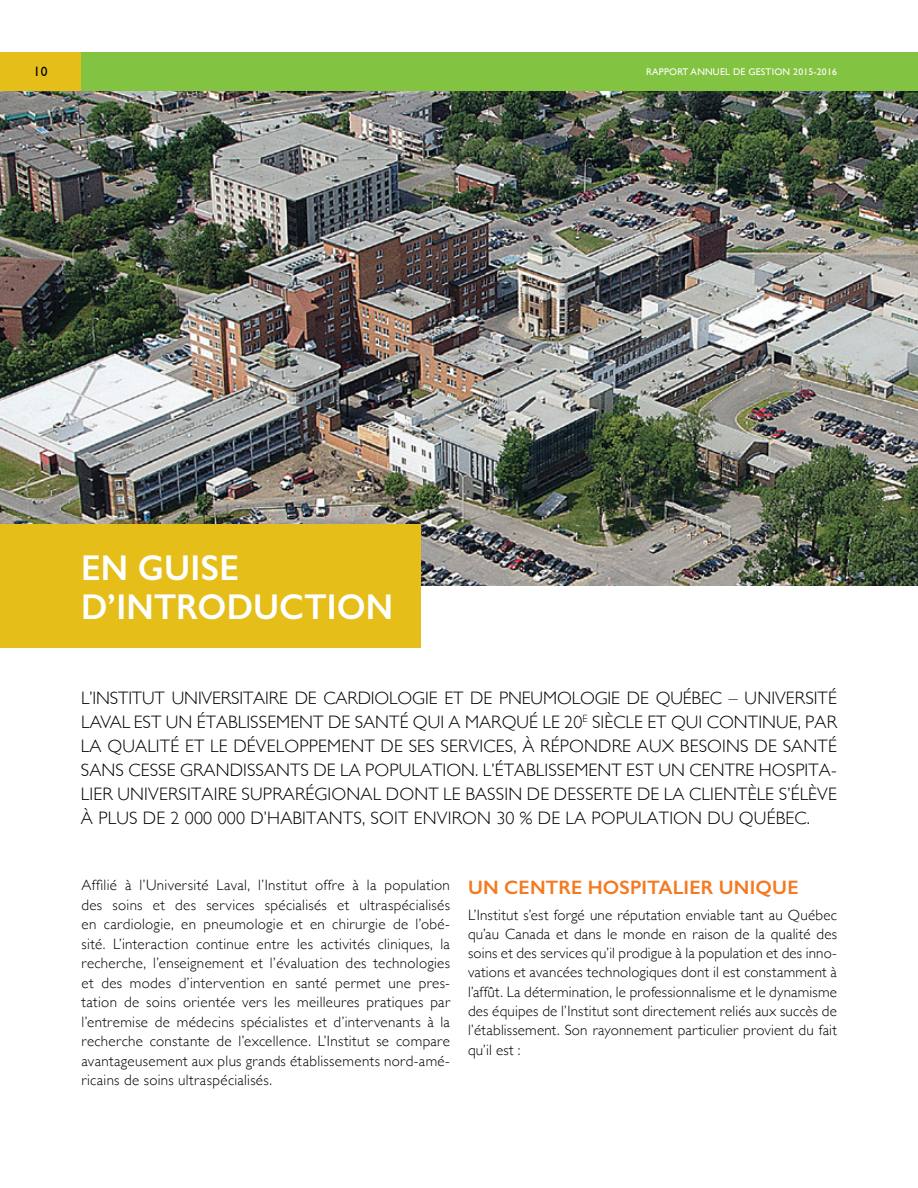
<style>
.page{position:relative;width:918px;height:1188px;background:#fff}
.page>*{position:absolute;margin:0;border:0;box-sizing:border-box;transform-origin:0 0}
.t1{font:600 36px/39px "Gill Sans";letter-spacing:.005em;color:#fff;scale:.95 1}
.t2{font:600 19.5px "Gill Sans";letter-spacing:.005em;color:#f47920}
.t3{font:300 18px/24px "Gill Sans";letter-spacing:.01em;color:#000;text-align:justify}
.t4{font:300 15px/19.5px "Gill Sans";letter-spacing:.02em;color:#000;text-align:justify}
.t5{font:13.5px "Gill Sans";color:#000}
.t6{font:9.75px "Gill Sans";letter-spacing:.02em;color:#fff}
</style>
<div class="page">
<img style="left:0;top:91px;width:918px;height:495px">
<div style="left:81px;top:52px;width:837px;height:39px;background:#82c341"></div>
<div style="left:0;top:52px;width:81px;height:39px;background:#e6be19"></div>
<div style="left:0;top:524px;width:420px;height:124px;background:#e6be19"></div>
<p class="t5" style="left:33px;top:64px;width:16px">10</p>
<p class="t6" style="left:646px;top:66px;width:192px">RAPPORT ANNUEL DE GESTION 2015-2016</p>
<h1 class="t1" style="left:81px;top:548px;width:330px">EN GUISE<br>D’INTRODUCTION</h1>
<p class="t3" style="left:81px;top:685px;width:758px">L’INSTITUT UNIVERSITAIRE DE CARDIOLOGIE ET DE PNEUMOLOGIE DE QUÉBEC – UNIVERSITÉ LAVAL EST UN ÉTABLISSEMENT DE SANTÉ QUI A MARQUÉ LE 20<sup>E</sup> SIÈCLE ET QUI CONTINUE, PAR LA QUALITÉ ET LE DÉVELOPPEMENT DE SES SERVICES, À RÉPONDRE AUX BESOINS DE SANTÉ SANS CESSE GRANDISSANTS DE LA POPULATION. L’ÉTABLISSEMENT EST UN CENTRE HOSPITA-LIER UNIVERSITAIRE SUPRARÉGIONAL DONT LE BASSIN DE DESSERTE DE LA CLIENTÈLE S’ÉLÈVE À PLUS DE 2 000 000 D’HABITANTS, SOIT ENVIRON 30 % DE LA POPULATION DU QUÉBEC.</p>
<p class="t4" style="left:81px;top:875px;width:370px">Affilié à l’Université Laval, l’Institut offre à la population des soins et des services spécialisés et ultraspécialisés en cardiologie, en pneumologie et en chirurgie de l’obé&shy;sité. L’interaction continue entre les activités cliniques, la recherche, l’enseignement et l’évaluation des technologies et des modes d’intervention en santé permet une pres&shy;tation de soins orientée vers les meilleures pratiques par l’entremise de médecins spécialistes et d’intervenants à la recherche constante de l’excellence. L’Institut se compare avantageusement aux plus grands établissements nord-amé&shy;ricains de soins ultraspécialisés.</p>
<h2 class="t2" style="left:468px;top:875px;width:332px">UN CENTRE HOSPITALIER UNIQUE</h2>
<p class="t4" style="left:468px;top:905px;width:371px">L’Institut s’est forgé une réputation enviable tant au Québec qu’au Canada et dans le monde en raison de la qualité des soins et des services qu’il prodigue à la population et des inno&shy;vations et avancées technologiques dont il est constamment à l’affût. La détermination, le professionnalisme et le dynamisme des équipes de l’Institut sont directement reliés aux succès de l’établissement. Son rayonnement particulier provient du fait qu’il est :</p>
</div>
